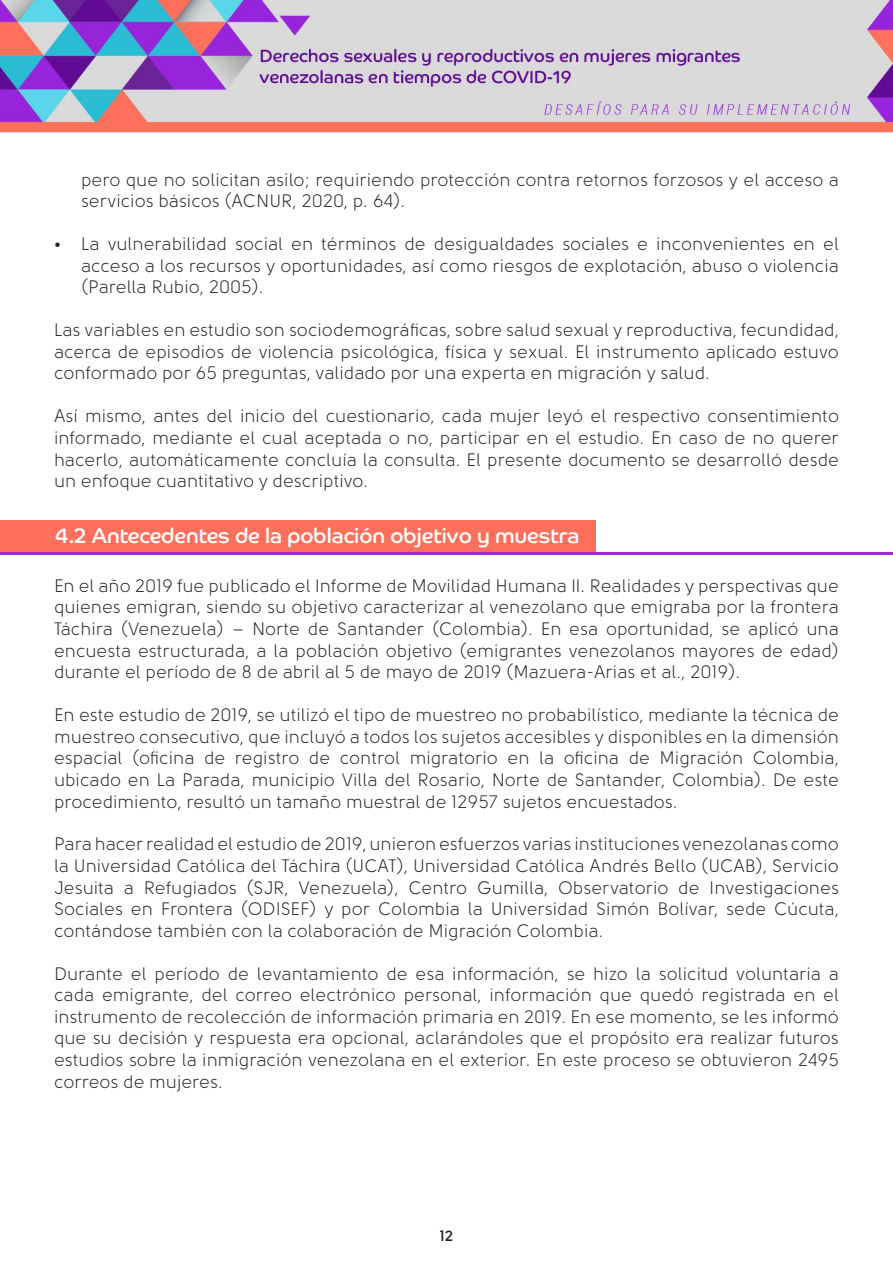
<style>
.page{position:relative;width:893px;height:1263px;background:#fff}
.page>*{position:absolute;margin:0;border:0;box-sizing:border-box;transform-origin:0 0}
.t1{font:21px "Co Headline Corp";color:#fff}
.t2{font:18px/21.6px "Solomon Sans Book";color:#231f20;text-align:justify}
.t3{font:700 15px "Solomon Sans Semi";color:#231f20}
</style>
<div class="page">
<img style="left:0;top:0;width:893px;height:133px">
<div style="left:0;top:521px;width:595px;height:31px;background:#ff705c"></div>
<hr style="left:0;top:552px;width:893px;height:3px;background:#9926db">
<p class="t2" style="left:81px;top:169px;width:759px">pero que no solicitan asilo; requiriendo protección contra retornos forzosos y el acceso a servicios básicos (ACNUR, 2020, p. 64).</p>
<p class="t2" style="left:81px;top:233px;width:759px;text-indent:-27px">• La vulnerabilidad social en términos de desigualdades sociales e inconvenientes en el acceso a los recursos y oportunidades, así como riesgos de explotación, abuso o violencia (Parella Rubio, 2005).</p>
<p class="t2" style="left:54px;top:319px;width:786px">Las variables en estudio son sociodemográficas, sobre salud sexual y reproductiva, fecundidad, acerca de episodios de violencia psicológica, física y sexual. El instrumento aplicado estuvo conformado por 65 preguntas, validado por una experta en migración y salud.</p>
<p class="t2" style="left:54px;top:405px;width:786px">Así mismo, antes del inicio del cuestionario, cada mujer leyó el respectivo consentimiento informado, mediante el cual aceptada o no, participar en el estudio. En caso de no querer hacerlo, automáticamente concluía la consulta. El presente documento se desarrolló desde un enfoque cuantitativo y descriptivo.</p>
<p class="t1" style="left:55px;top:523px;width:525px">4.2 Antecedentes de la población objetivo y muestra</p>
<p class="t2" style="left:54px;top:575px;width:786px">En el año 2019 fue publicado el Informe de Movilidad Humana II. Realidades y perspectivas que quienes emigran, siendo su objetivo caracterizar al venezolano que emigraba por la frontera Táchira (Venezuela) – Norte de Santander (Colombia). En esa oportunidad, se aplicó una encuesta estructurada, a la población objetivo (emigrantes venezolanos mayores de edad) durante el período de 8 de abril al 5 de mayo de 2019 (Mazuera-Arias et al., 2019).</p>
<p class="t2" style="left:54px;top:704px;width:786px">En este estudio de 2019, se utilizó el tipo de muestreo no probabilístico, mediante la técnica de muestreo consecutivo, que incluyó a todos los sujetos accesibles y disponibles en la dimensión espacial (oficina de registro de control migratorio en la oficina de Migración Colombia, ubicado en La Parada, municipio Villa del Rosario, Norte de Santander, Colombia). De este procedimiento, resultó un tamaño muestral de 12957 sujetos encuestados.</p>
<p class="t2" style="left:54px;top:833px;width:786px">Para hacer realidad el estudio de 2019, unieron esfuerzos varias instituciones venezolanas como la Universidad Católica del Táchira (UCAT), Universidad Católica Andrés Bello (UCAB), Servicio Jesuita a Refugiados (SJR, Venezuela), Centro Gumilla, Observatorio de Investigaciones Sociales en Frontera (ODISEF) y por Colombia la Universidad Simón Bolívar, sede Cúcuta, contándose también con la colaboración de Migración Colombia.</p>
<p class="t2" style="left:54px;top:963px;width:786px">Durante el período de levantamiento de esa información, se hizo la solicitud voluntaria a cada emigrante, del correo electrónico personal, información que quedó registrada en el instrumento de recolección de información primaria en 2019. En ese momento, se les informó que su decisión y respuesta era opcional, aclarándoles que el propósito era realizar futuros estudios sobre la inmigración venezolana en el exterior. En este proceso se obtuvieron 2495 correos de mujeres.</p>
<p class="t3" style="left:440px;top:1227px;width:15px">12</p>
</div>
